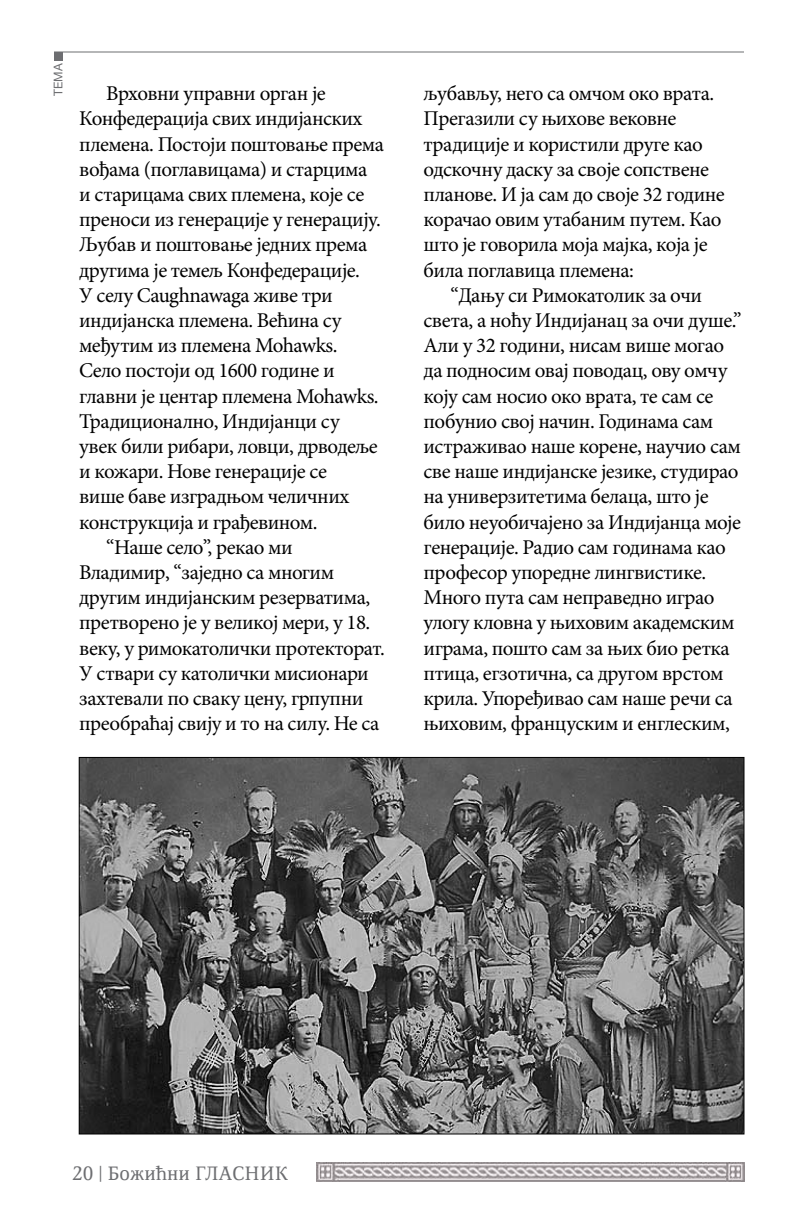
<style>
.page{position:relative;width:792px;height:1224px;background:#fff}
.page>*{position:absolute;margin:0;border:0;box-sizing:border-box;transform-origin:0 0}
.t1{font:21px/25.2px "Minion Pro";letter-spacing:-.025em;color:#000}
.t2{font:20px "Resavska BGTT";color:#6d6e71}
.t3{font:12px "Helvetica Neue";color:#6d6e71}
</style>
<div class="page">
<img style="left:316px;top:1162px;width:429px;height:20px">
<hr style="left:54px;top:52px;width:690px;height:1px;background:#6d6e71">
<div style="left:54px;top:52px;width:9px;height:9px;background:#6d6e71"></div>
<img style="left:81px;top:759px;width:661px;height:373px">
<p class="t3" style="left:50px;top:96px;width:34px;rotate:-90deg">ТЕМА</p>
<p class="t1" style="left:106px;top:81px;width:221px">Врховни управни орган је</p>
<p class="t1" style="left:79px;top:106px;width:285px">Конфедерација свих индијанских</p>
<p class="t1" style="left:79px;top:131px;width:306px">племена. Постоји поштовање према</p>
<p class="t1" style="left:79px;top:157px;width:290px">вођама (поглавицама) и старцима</p>
<p class="t1" style="left:79px;top:182px;width:287px">и старицама свих племена, које се</p>
<p class="t1" style="left:79px;top:207px;width:303px">преноси из генерације у генерацију.</p>
<p class="t1" style="left:79px;top:232px;width:290px">Љубав и поштовање једних према</p>
<p class="t1" style="left:79px;top:257px;width:282px">другима је темељ Конфедерације.</p>
<p class="t1" style="left:79px;top:283px;width:255px">У селу Caughnawaga живе три</p>
<p class="t1" style="left:79px;top:308px;width:264px">индијанска племена. Већина су</p>
<p class="t1" style="left:79px;top:333px;width:260px">међутим из племена Mohawks.</p>
<p class="t1" style="left:79px;top:358px;width:257px">Село постоји од 1600 године и</p>
<p class="t1" style="left:79px;top:383px;width:301px">главни је центар племена Mohawks.</p>
<p class="t1" style="left:79px;top:409px;width:262px">Традиционално, Индијанци су</p>
<p class="t1" style="left:79px;top:434px;width:300px">увек били рибари, ловци, дрводеље</p>
<p class="t1" style="left:79px;top:459px;width:249px">и кожари. Нове генерације се</p>
<p class="t1" style="left:79px;top:484px;width:272px">више баве изградњом челичних</p>
<p class="t1" style="left:79px;top:509px;width:240px">конструкција и грађевином.</p>
<p class="t1" style="left:106px;top:535px;width:188px">“Наше село”, рекао ми</p>
<p class="t1" style="left:79px;top:560px;width:256px">Владимир, “заједно са многим</p>
<p class="t1" style="left:79px;top:585px;width:293px">другим индијанским резерватима,</p>
<p class="t1" style="left:79px;top:610px;width:293px">претворено је у великој мери, у 18.</p>
<p class="t1" style="left:79px;top:635px;width:307px">веку, у римокатолички протекторат.</p>
<p class="t1" style="left:79px;top:661px;width:291px">У ствари су католички мисионари</p>
<p class="t1" style="left:79px;top:686px;width:286px">захтевали по сваку цену, грпупни</p>
<p class="t1" style="left:79px;top:711px;width:302px">преобраћај свију и то на силу. Не са</p>
<p class="t1" style="left:424px;top:81px;width:303px">љубављу, него са омчом око врата.<br>Прегазили су њихове вековне традиције и користили друге као одскочну даску за своје сопствене планове. И ја сам до своје 32 године корачао овим утабаним путем. Као што је говорила моја мајка, која је била поглавица племена:</p>
<p class="t1" style="left:424px;top:283px;width:320px;text-indent:27px">“Дању си Римокатолик за очи света, а ноћу Индијанац за очи душе.” Али у 32 години, нисам више могао да подносим овај поводац, ову омчу коју сам носио око врата, те сам се побунио свој начин. Годинама сам истраживао наше корене, научио сам све наше индијанске језике, студирао на универзитетима белаца, што је било неуобичајено за Индијанца моје генерације. Радио сам годинама као професор упоредне лингвистике.<br>Много пута сам неправедно играо улогу кловна у њиховим академским играма, пошто сам за њих био ретка птица, егзотична, са другом врстом крила. Упоређивао сам наше речи са њиховим, француским и енглеским,</p>
<p class="t2" style="left:72px;top:1162px;width:218px">20 | Божићни ГЛАСНИК</p>
</div>
